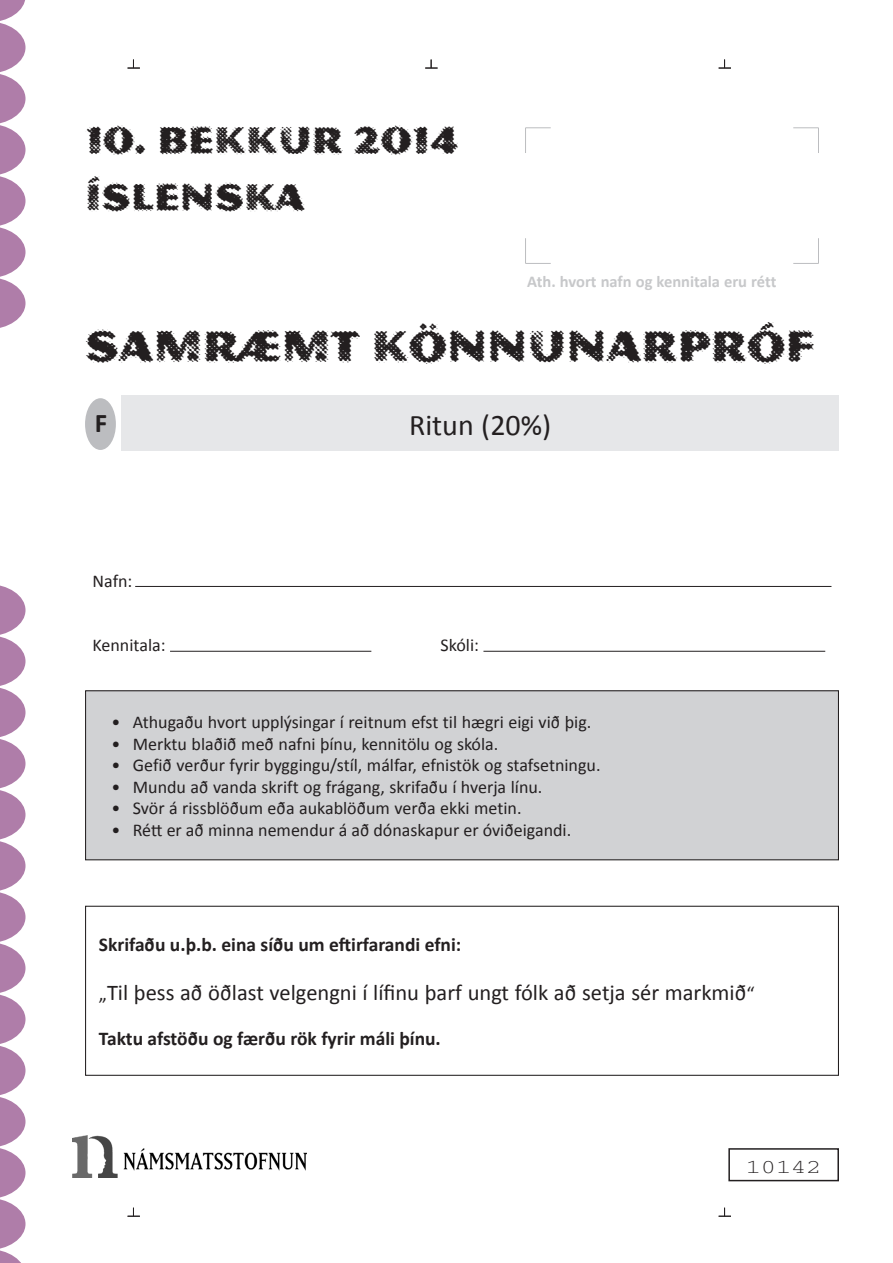
<style>
.page{position:relative;width:893px;height:1263px;background:#fff}
.page>*{position:absolute;margin:0;border:0;box-sizing:border-box;transform-origin:0 0}
.t1{font:45px "Magnesium MVB Std Grime";color:#231f20}
.t2{font:39px "Magnesium MVB Std Grime";color:#231f20}
.Times{font:30px "Calibri";color:#231f20}
.t3{font:700 27px "Calibri";color:#231f20}
.t4{font:22.5px "Calibri";color:#231f20}
.t5{font:700 19.5px "Calibri";color:#231f20}
.Aðaltexti{font:19.5px "Courier";color:#231f20;scale:1.3 1}
.Times-2{font:18px "Calibri";color:#231f20}
.t6{font:700 16.5px "Calibri";color:#c7c8ca}
.s1{font-size:19.5px}
</style>
<div class="page">
<div style="left:86px;top:691px;width:752px;height:169px;background:#d1d2d4"></div>
<div style="left:85px;top:690px;width:754px;height:170px;border:1px solid #231f20"></div>
<div style="left:85px;top:906px;width:754px;height:170px;border:1px solid #231f20"></div>
<svg style="left:128px;top:60px;width:12px;height:9px"></svg>
<svg style="left:425px;top:60px;width:13px;height:9px"></svg>
<svg style="left:719px;top:60px;width:12px;height:9px"></svg>
<svg style="left:128px;top:1208px;width:12px;height:9px"></svg>
<svg style="left:719px;top:1208px;width:12px;height:9px"></svg>
<svg style="left:0;top:0;width:26px;height:328px"></svg>
<svg style="left:0;top:585px;width:26px;height:678px"></svg>
<svg style="left:525px;top:128px;width:26px;height:25px"></svg>
<svg style="left:525px;top:238px;width:26px;height:26px"></svg>
<svg style="left:793px;top:238px;width:26px;height:26px"></svg>
<svg style="left:793px;top:128px;width:26px;height:25px"></svg>
<img style="left:72px;top:1135px;width:234px;height:42px">
<hr style="left:135px;top:586px;width:696px;height:1px;background:#231f20">
<hr style="left:170px;top:651px;width:201px;height:1px;background:#231f20">
<hr style="left:483px;top:651px;width:342px;height:1px;background:#231f20">
<div style="left:121px;top:395px;width:718px;height:56px;background:#e6e7e9"></div>
<div style="left:85px;top:398px;width:31px;height:52px;background:#bcbdc0;border-radius:50%"></div>
<div style="left:728px;top:1148px;width:111px;height:33px;border:2px solid #231f20"></div>
<p class="t2" style="left:85px;top:116px;width:375px">10. BEKKUR 2014</p>
<p class="t2" style="left:85px;top:174px;width:221px">ÍSLENSKA</p>
<p class="t6" style="left:527px;top:270px;width:251px">Ath. hvort nafn og kennitala eru rétt</p>
<p class="t1" style="left:85px;top:319px;width:731px">SAMRÆMT KÖNNUNARPRÓF</p>
<p class="t3" style="left:95px;top:406px;width:14px">F</p>
<p class="Times" style="left:409px;top:406px;width:144px">Ritun (20%)</p>
<p class="Times-2" style="left:93px;top:569px;width:41px">Nafn:</p>
<p class="Times-2" style="left:93px;top:634px;width:75px">Kennitala:</p>
<p class="Times-2" style="left:441px;top:634px;width:40px">Skóli:</p>
<p class="Times-2" style="left:112px;top:711px;width:481px">• Athugaðu hvort upplýsingar í reitnum efst til hægri eigi við þig.</p>
<p class="Times-2" style="left:112px;top:732px;width:388px">• Merktu blaðið með nafni þínu, kennitölu og skóla.</p>
<p class="Times-2" style="left:112px;top:754px;width:490px">• Gefið verður fyrir byggingu/stíl, málfar, efnistök og stafsetningu.</p>
<p class="Times-2" style="left:112px;top:775px;width:432px">• Mundu að vanda skrift og frágang, skrifaðu í hverja línu.</p>
<p class="Times-2" style="left:112px;top:797px;width:411px">• Svör á rissblöðum eða aukablöðum verða ekki metin.</p>
<p class="Times-2" style="left:112px;top:819px;width:461px">• Rétt er að minna nemendur á að dónaskapur er óviðeigandi.</p>
<p class="t5" style="left:99px;top:932px;width:364px">Skrifaðu u.þ.b. eina síðu um eftirfarandi efni:</p>
<p class="t4" style="left:99px;top:979px;width:657px"><span class="s1">„</span>Til þess að öðlast velgengni í lífinu þarf ungt fólk að setja sér markmið<span class="s1">“</span></p>
<p class="t5" style="left:99px;top:1026px;width:343px">Taktu afstöðu og færðu rök fyrir máli þínu.</p>
<p class="Aðaltexti" style="left:746px;top:1157px;width:60px">10142</p>
</div>
